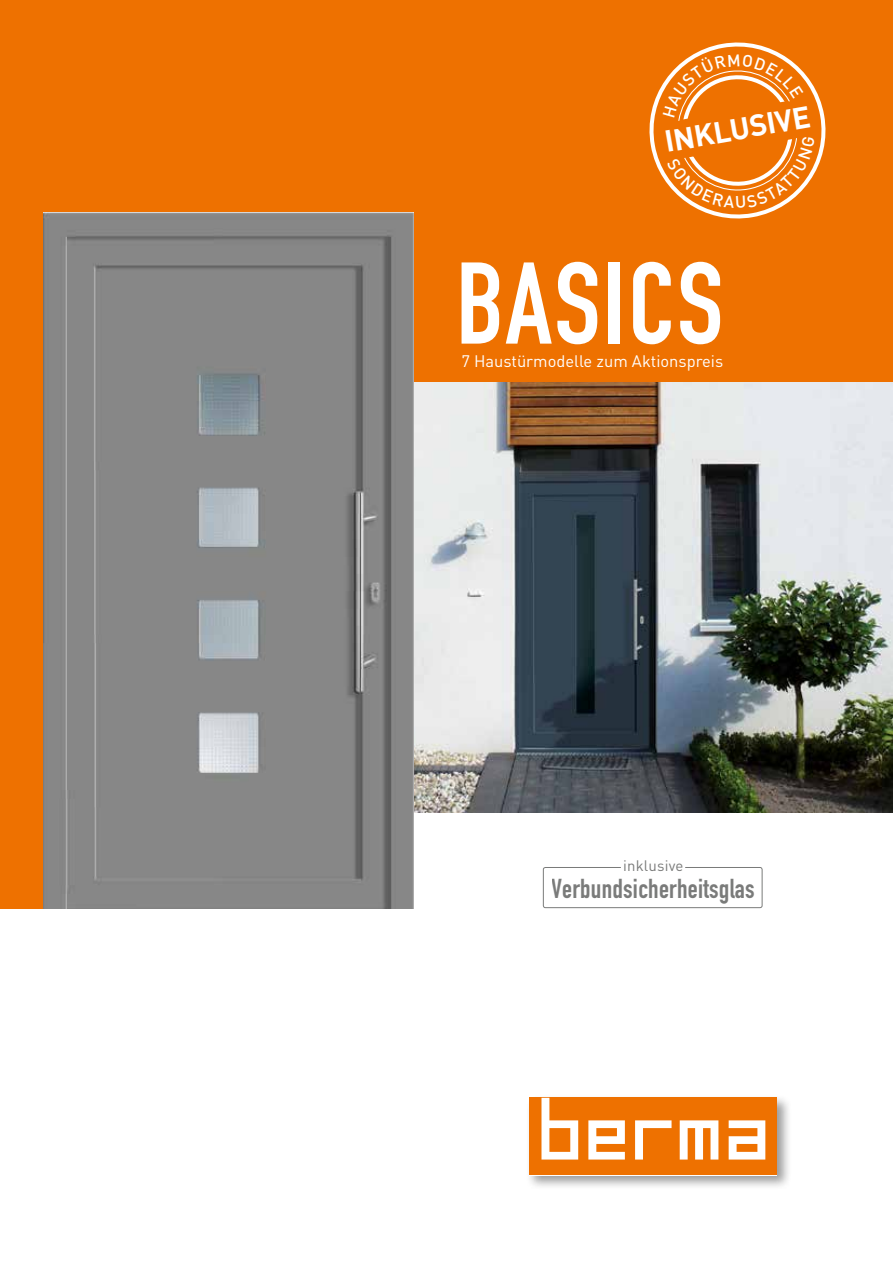
<style>
.page{position:relative;width:893px;height:1263px;background:#fff}
.page>*{position:absolute;margin:0;border:0;box-sizing:border-box;transform-origin:0 0}
.t1{font:114px "DIN Engschrift";letter-spacing:.02em;color:#fff}
.t2{font:700 30px "DIN Pro";color:#fff}
.t3{font:27px "DIN Engschrift";letter-spacing:.01em;color:#7a7b7a}
.t4{font:16.5px "DIN Pro";color:#fff}
.t5{font:15px "DIN Pro";letter-spacing:.01em;color:#7a7b7a}
</style>
<div class="page">
<div style="left:0;top:0;width:893px;height:770px;background:#ee7100"></div>
<div style="left:0;top:0;width:67px;height:908px;background:#ee7100"></div>
<img style="left:413px;top:383px;width:480px;height:429px">
<img style="left:44px;top:213px;width:369px;height:695px">
<div style="left:543px;top:867px;width:219px;height:41px;border:1px solid #7a7b7a;border-radius:2px"></div>
<div style="left:526px;top:1094px;width:266px;height:96px;background:#000;opacity:.4"></div>
<div style="left:529px;top:1098px;width:248px;height:77px;background:#ee7100"></div>
<svg style="left:541px;top:1098px;width:37px;height:61px"></svg>
<svg style="left:588px;top:1120px;width:37px;height:39px"></svg>
<svg style="left:635px;top:1120px;width:36px;height:39px"></svg>
<svg style="left:680px;top:1120px;width:38px;height:39px"></svg>
<svg style="left:729px;top:1120px;width:36px;height:39px"></svg>
<svg style="left:649px;top:42px;width:177px;height:177px"></svg>
<h2 class="t2" style="left:661px;top:121px;width:149px;rotate:-10deg">INKLUSIVE</h2>
<h1 class="t1" style="left:456px;top:237px;width:269px">BASICS</h1>
<p class="t4" style="left:461px;top:350px;width:263px">7 Haustürmodelle zum Aktionspreis</p>
<p class="t5" style="left:623px;top:856px;width:62px">inklusive</p>
<h3 class="t3" style="left:552px;top:873px;width:204px">Verbundsicherheitsglas</h3>
</div>
